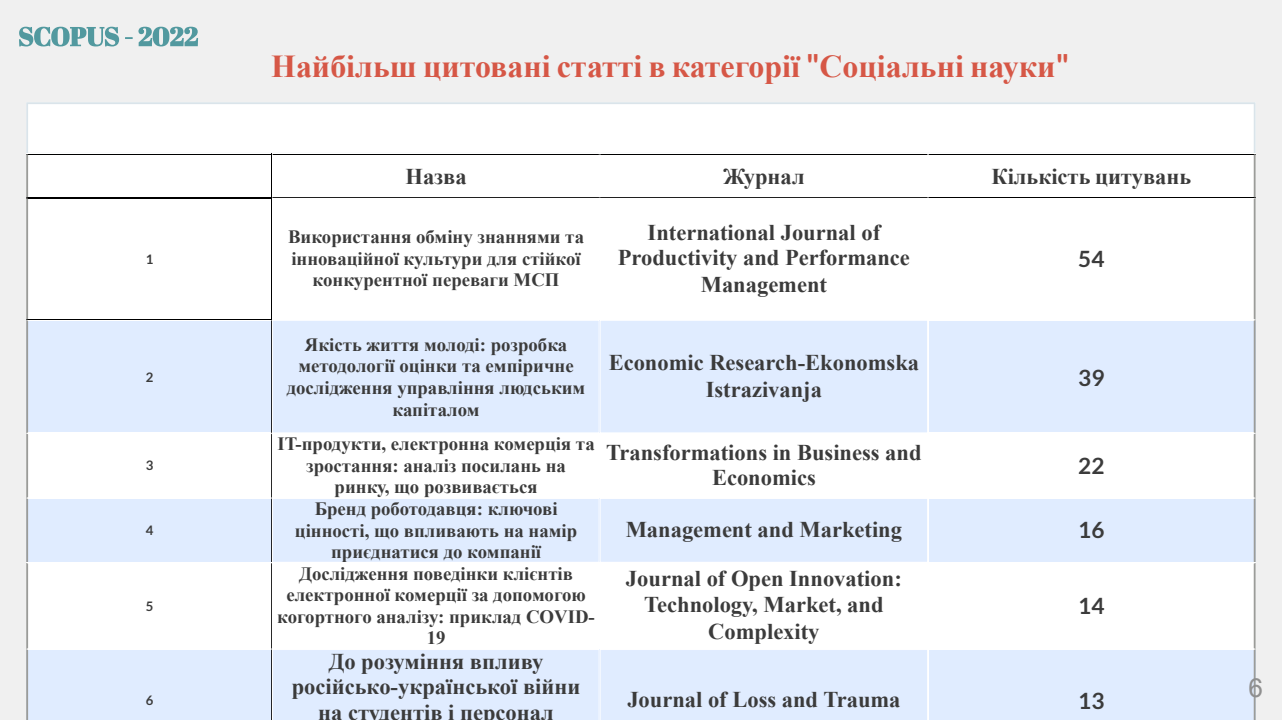
<style>
.page{position:relative;width:1282px;height:720px;background:#fff}
.page>*{position:absolute;margin:0;border:0;box-sizing:border-box;transform-origin:0 0}
.t1{font:700 31.88px "Times New Roman";color:#d65746}
.t2{font:26.25px "Arial";color:#8f8f8f}
.t3{font:700 22.5px/25.8px "Times New Roman";color:#3b3b3b;text-align:center}
.t4{font:700 22.5px "Lato";color:#3b3b3b}
.t5{font:700 18.75px/21.6px "Times New Roman";color:#3b3b3b;text-align:center}
.t6{font:700 13.12px "Lato";color:#3b3b3b}
.s1{font-family:"Lato"}
</style>
<div class="page">
<div style="left:0;top:0;width:1281px;height:720px;background:#f0f0f0"></div>
<svg style="left:19px;top:27px;width:179px;height:19px"></svg>
<div style="left:26px;top:102px;width:1229px;height:52px;background:#fff"></div>
<div style="left:26px;top:154px;width:246px;height:44px;background:#fff"></div>
<hr style="left:26px;top:154px;width:246px;height:1px;background:#000">
<hr style="left:26px;top:197px;width:246px;height:1px;background:#000">
<hr style="left:271px;top:154px;width:1px;height:44px;background:#000">
<div style="left:272px;top:154px;width:327px;height:44px;background:#fff"></div>
<hr style="left:272px;top:154px;width:327px;height:1px;background:#000">
<hr style="left:272px;top:197px;width:327px;height:1px;background:#000">
<div style="left:599px;top:154px;width:329px;height:44px;background:#fff"></div>
<hr style="left:599px;top:154px;width:329px;height:1px;background:#000">
<hr style="left:599px;top:197px;width:329px;height:1px;background:#000">
<div style="left:928px;top:154px;width:327px;height:44px;background:#fff"></div>
<hr style="left:928px;top:154px;width:327px;height:1px;background:#000">
<hr style="left:928px;top:197px;width:327px;height:1px;background:#000">
<div style="left:26px;top:198px;width:246px;height:122px;background:#fff"></div>
<hr style="left:26px;top:198px;width:246px;height:1px;background:#000">
<hr style="left:26px;top:319px;width:246px;height:1px;background:#000">
<hr style="left:271px;top:198px;width:1px;height:122px;background:#000">
<div style="left:272px;top:198px;width:327px;height:122px;background:#fff"></div>
<div style="left:599px;top:198px;width:329px;height:122px;background:#fff"></div>
<div style="left:928px;top:198px;width:327px;height:122px;background:#fff"></div>
<div style="left:26px;top:320px;width:246px;height:113px;background:#e0ecff"></div>
<hr style="left:26px;top:320px;width:246px;height:1px;background:#fff">
<hr style="left:26px;top:432px;width:246px;height:1px;background:#fff">
<div style="left:928px;top:320px;width:327px;height:113px;background:#e0ecff"></div>
<hr style="left:928px;top:320px;width:327px;height:1px;background:#fff">
<hr style="left:928px;top:432px;width:327px;height:1px;background:#fff">
<hr style="left:928px;top:320px;width:1px;height:113px;background:#fff">
<div style="left:26px;top:433px;width:246px;height:65px;background:#fff"></div>
<div style="left:928px;top:433px;width:327px;height:65px;background:#fff"></div>
<div style="left:26px;top:498px;width:246px;height:65px;background:#e0ecff"></div>
<hr style="left:26px;top:498px;width:246px;height:1px;background:#fff">
<hr style="left:26px;top:562px;width:246px;height:1px;background:#fff">
<div style="left:928px;top:498px;width:327px;height:65px;background:#e0ecff"></div>
<hr style="left:928px;top:498px;width:327px;height:1px;background:#fff">
<hr style="left:928px;top:562px;width:327px;height:1px;background:#fff">
<hr style="left:928px;top:498px;width:1px;height:65px;background:#fff">
<div style="left:26px;top:563px;width:246px;height:86px;background:#fff"></div>
<div style="left:928px;top:563px;width:327px;height:86px;background:#fff"></div>
<div style="left:26px;top:649px;width:246px;height:71px;background:#e0ecff"></div>
<hr style="left:26px;top:649px;width:246px;height:1px;background:#fff">
<svg style="left:26px;top:154px;width:2px;height:566px"></svg>
<svg style="left:271px;top:320px;width:657px;height:400px"></svg>
<div style="left:928px;top:649px;width:327px;height:71px;background:#e0ecff"></div>
<hr style="left:928px;top:649px;width:327px;height:1px;background:#fff">
<svg style="left:1253px;top:154px;width:2px;height:566px"></svg>
<hr style="left:928px;top:649px;width:1px;height:71px;background:#fff">
<h1 class="t1" style="left:271px;top:49px;width:799px">Найбільш цитовані статті в категорії <span class="s1">"</span>Соціальні науки<span class="s1">"</span></h1>
<p class="t3" style="left:405px;top:163px;width:63px">Назва</p>
<p class="t3" style="left:723px;top:163px;width:83px">Журнал</p>
<p class="t3" style="left:991px;top:163px;width:201px">Кількість цитувань</p>
<p class="t6" style="left:146px;top:251px;width:9px">1</p>
<p class="t5" style="left:288px;top:226px;width:297px">Використання обміну знаннями та інноваційної культури для стійкої конкурентної переваги МСП</p>
<p class="t3" style="left:617px;top:220px;width:293px">International Journal of<br>Productivity and Performance<br>Management</p>
<p class="t4" style="left:1078px;top:245px;width:28px">54</p>
<p class="t6" style="left:146px;top:369px;width:9px">2</p>
<p class="t5" style="left:287px;top:334px;width:300px">Якість життя молоді: розробка методології оцінки та емпіричне дослідження управління людським капіталом</p>
<p class="t3" style="left:608px;top:350px;width:312px;line-height:26.2px">Economic Research-Ekonomska<br>Istrazivanja</p>
<p class="t4" style="left:1078px;top:363px;width:28px">39</p>
<p class="t6" style="left:146px;top:457px;width:9px">3</p>
<p class="t5" style="left:277px;top:433px;width:319px">IT-продукти, електронна комерція та зростання: аналіз посилань на ринку, що розвивається</p>
<p class="t3" style="left:606px;top:439px;width:317px;line-height:25.4px">Transformations in Business and<br>Economics</p>
<p class="t4" style="left:1078px;top:451px;width:28px">22</p>
<p class="t6" style="left:146px;top:522px;width:9px">4</p>
<p class="t5" style="left:295px;top:498px;width:284px">Бренд роботодавця: ключові цінності, що впливають на намір приєднатися до компанії</p>
<p class="t3" style="left:625px;top:516px;width:278px">Management and Marketing</p>
<p class="t4" style="left:1078px;top:516px;width:28px">16</p>
<p class="t6" style="left:146px;top:598px;width:9px">5</p>
<p class="t5" style="left:277px;top:563px;width:319px">Дослідження поведінки клієнтів електронної комерції за допомогою когортного аналізу: приклад COVID-<br>19</p>
<p class="t3" style="left:626px;top:566px;width:277px;line-height:26.2px">Journal of Open Innovation:<br>Technology, Market, and<br>Complexity</p>
<p class="t4" style="left:1078px;top:592px;width:28px">14</p>
<p class="t6" style="left:146px;top:692px;width:9px">6</p>
<p class="t3" style="left:292px;top:648px;width:290px">До розуміння впливу російсько-української війни на студентів і персонал</p>
<p class="t3" style="left:627px;top:687px;width:275px">Journal of Loss and Trauma</p>
<p class="t4" style="left:1078px;top:687px;width:28px">13</p>
<h2 class="t2" style="left:1248px;top:673px;width:16px">6</h2>
</div>
